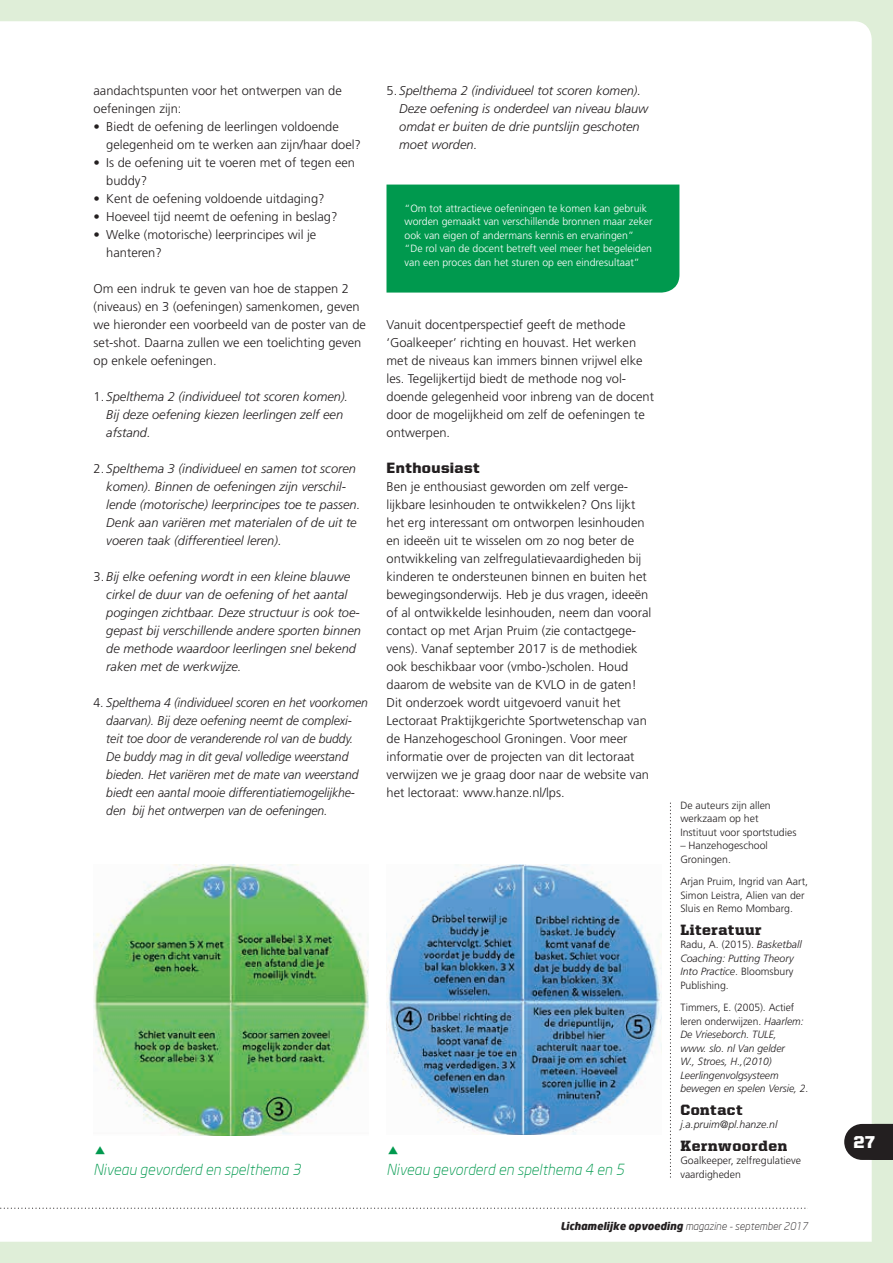
<style>
.page{position:relative;width:893px;height:1263px;background:#dfeed8}
.page>*{position:absolute;margin:0;border:0;box-sizing:border-box;transform-origin:0 0}
.t1{font:900 17.25px "United Sans Reg";color:#fff}
.t2{font:italic 300 15px "Neo Sans";color:#00994e}
.t3{font:900 15px "United Serif Reg";letter-spacing:.04em;color:#231f20}
.t4{font:900 15px "United Sans Reg";letter-spacing:.025em;color:#231f20}
.t5{font:300 12.75px/18px "Frutiger LT Std";color:#231f20}
.t6{font:italic 300 12.75px/18px "Frutiger LT Std";color:#231f20}
.t7{font:italic 300 12.75px/18px "Frutiger LT Std";color:#231f20;scale:.96 1}
.t8{font:italic 300 10.5px/13.5px "Frutiger LT Std";color:#231f20}
.t9{font:300 10.5px/13.5px "Frutiger LT Std";color:#fff}
.t10{font:300 10.5px/13.5px "Frutiger LT Std";color:#231f20}
.t11{font:italic 300 10.5px "Neo Sans";color:#231f20}
.s1{font-style:normal}
.s2{font-weight:900}
</style>
<div class="page">
<div style="left:0;top:21px;width:872px;height:1221px;background:#fff"></div>
<svg style="left:670px;top:802px;width:1px;height:376px"></svg>
<img style="left:94px;top:864px;width:274px;height:272px">
<img style="left:386px;top:864px;width:275px;height:270px">
<div style="left:386px;top:185px;width:293px;height:108px;background:#00994e"></div>
<svg style="left:844px;top:1124px;width:49px;height:36px;background:#353132"></svg>
<svg style="left:0;top:1207px;width:808px;height:2px;background:#e0e0e0"></svg>
<svg style="left:96px;top:1146px;width:9px;height:8px"></svg>
<svg style="left:388px;top:1146px;width:10px;height:8px"></svg>
<p class="t5" style="left:94px;top:81px;width:250px">aandachtspunten voor het ontwerpen van de oefeningen zijn:</p>
<p class="t5" style="left:106px;top:117px;width:256px;text-indent:-13px">• Biedt de oefening de leerlingen voldoende gelegenheid om te werken aan zijn/haar doel?</p>
<p class="t5" style="left:106px;top:153px;width:250px;text-indent:-13px">• Is de oefening uit te voeren met of tegen een buddy?</p>
<p class="t5" style="left:94px;top:189px;width:233px">• Kent de oefening voldoende uitdaging?</p>
<p class="t5" style="left:94px;top:207px;width:245px">• Hoeveel tijd neemt de oefening in beslag?</p>
<p class="t5" style="left:106px;top:225px;width:212px;text-indent:-13px">• Welke (motorische) leerprincipes wil je hanteren?</p>
<p class="t5" style="left:94px;top:279px;width:274px">Om een indruk te geven van hoe de stappen 2 (niveaus) en 3 (oefeningen) samenkomen, geven we hieronder een voorbeeld van de poster van de set-shot. Daarna zullen we een toelichting geven op enkele oefeningen.</p>
<p class="t6" style="left:106px;top:387px;width:243px;text-indent:-13px"><span class="s1">1.</span> Spelthema 2 (individueel tot scoren komen).<br>Bij deze oefening kiezen leerlingen zelf een afstand.</p>
<p class="t6" style="left:106px;top:459px;width:256px;text-indent:-13px"><span class="s1">2.</span> Spelthema 3 (individueel en samen tot scoren komen). Binnen de oefeningen zijn verschil&shy;lende (motorische) leerprincipes toe te passen.<br>Denk aan variëren met materialen of de uit te voeren taak (differentieel leren).</p>
<p class="t6" style="left:106px;top:567px;width:256px;text-indent:-13px"><span class="s1">3.</span> Bij elke oefening wordt in een kleine blauwe cirkel de duur van de oefening of het aantal pogingen zichtbaar. Deze structuur is ook toe&shy;gepast bij verschillende andere sporten binnen de methode waardoor leerlingen snel bekend raken met de werkwijze.</p>
<p class="t7" style="left:106px;top:693px;width:274px;text-indent:-13px"><span class="s1">4.</span> Spelthema 4 (individueel scoren en het voorkomen daarvan). Bij deze oefening neemt de complexi&shy;teit toe door de veranderende rol van de buddy.<br>De buddy mag in dit geval volledige weerstand bieden. Het variëren met de mate van weerstand biedt een aantal mooie differentiatiemogelijkhe&shy;den bij het ontwerpen van de oefeningen.</p>
<p class="t6" style="left:399px;top:81px;width:251px;text-indent:-13px"><span class="s1">5.</span> Spelthema 2 (individueel tot scoren komen).<br>Deze oefening is onderdeel van niveau blauw omdat er buiten de drie puntslijn geschoten moet worden.</p>
<p class="t9" style="left:404px;top:202px;width:250px">“Om tot attractieve oefeningen te komen kan gebruik worden gemaakt van verschillende bronnen maar zeker ook van eigen of andermans kennis en ervaringen” “De rol van de docent betreft veel meer het begeleiden van een proces dan het sturen op een eindresultaat”</p>
<p class="t5" style="left:386px;top:315px;width:269px">Vanuit docentperspectief geeft de methode ‘Goalkeeper’ richting en houvast. Het werken met de niveaus kan immers binnen vrijwel elke les. Tegelijkertijd biedt de methode nog vol&shy;doende gelegenheid voor inbreng van de docent door de mogelijkheid om zelf de oefeningen te ontwerpen.</p>
<p class="t4" style="left:386px;top:459px;width:95px">Enthousiast</p>
<p class="t5" style="left:386px;top:477px;width:266px">Ben je enthousiast geworden om zelf verge&shy;lijkbare lesinhouden te ontwikkelen? Ons lijkt het erg interessant om ontworpen lesinhouden en ideeën uit te wisselen om zo nog beter de ontwikkeling van zelfregulatievaardigheden bij kinderen te ondersteunen binnen en buiten het bewegingsonderwijs. Heb je dus vragen, ideeën of al ontwikkelde lesinhouden, neem dan vooral contact op met Arjan Pruim (zie contactgege&shy;vens). Vanaf september 2017 is de methodiek ook beschikbaar voor (vmbo-)scholen. Houd daarom de website van de KVLO in de gaten!<br>Dit onderzoek wordt uitgevoerd vanuit het Lectoraat Praktijkgerichte Sportwetenschap van de Hanzehogeschool Groningen. Voor meer informatie over de projecten van dit lectoraat verwijzen we je graag door naar de website van het lectoraat: www.hanze.nl/lps.</p>
<p class="t2" style="left:94px;top:1160px;width:209px">Niveau gevorderd en spelthema 3</p>
<p class="t2" style="left:386px;top:1160px;width:239px">Niveau gevorderd en spelthema 4 en 5</p>
<p class="t10" style="left:680px;top:799px;width:118px">De auteurs zijn allen werkzaam op het<br>Instituut voor sportstudies</p>
<p class="t10" style="left:680px;top:839px;width:89px">– Hanzehogeschool<br>Groningen.</p>
<p class="t10" style="left:680px;top:875px;width:129px">Arjan Pruim, Ingrid van Aart,<br>Simon Leistra, Alien van der<br>Sluis en Remo Mombarg.</p>
<p class="t3" style="left:680px;top:921px;width:83px">Literatuur</p>
<p class="t8" style="left:680px;top:938px;width:123px"><span class="s1">Radu, A. (2015).</span> Basketball<br>Coaching: Putting Theory<br>Into Practice<span class="s1">. Bloomsbury<br>Publishing.</span></p>
<p class="t8" style="left:680px;top:1001px;width:130px"><span class="s1">Timmers, E. (2005). Actief leren onderwijzen.</span> Haarlem:<br>De Vrieseborch. TULE,<br>www. slo. nl Van gelder<br>W., Stroes, H.,(2010)<br>Leerlingenvolgsysteem bewegen en spelen Versie, 2.</p>
<p class="t3" style="left:680px;top:1101px;width:64px">Contact</p>
<p class="t8" style="left:680px;top:1118px;width:99px">j.a.pruim@pl.hanze.nl</p>
<p class="t3" style="left:680px;top:1137px;width:108px">Kernwoorden</p>
<p class="t10" style="left:680px;top:1154px;width:122px">Goalkeeper, zelfregulatieve vaardigheden</p>
<p class="t11" style="left:560px;top:1220px;width:249px"><span class="s2">Lichamelijke opvoeding</span> magazine - september 2017</p>
<h1 class="t1" style="left:853px;top:1133px;width:23px">27</h1>
</div>
